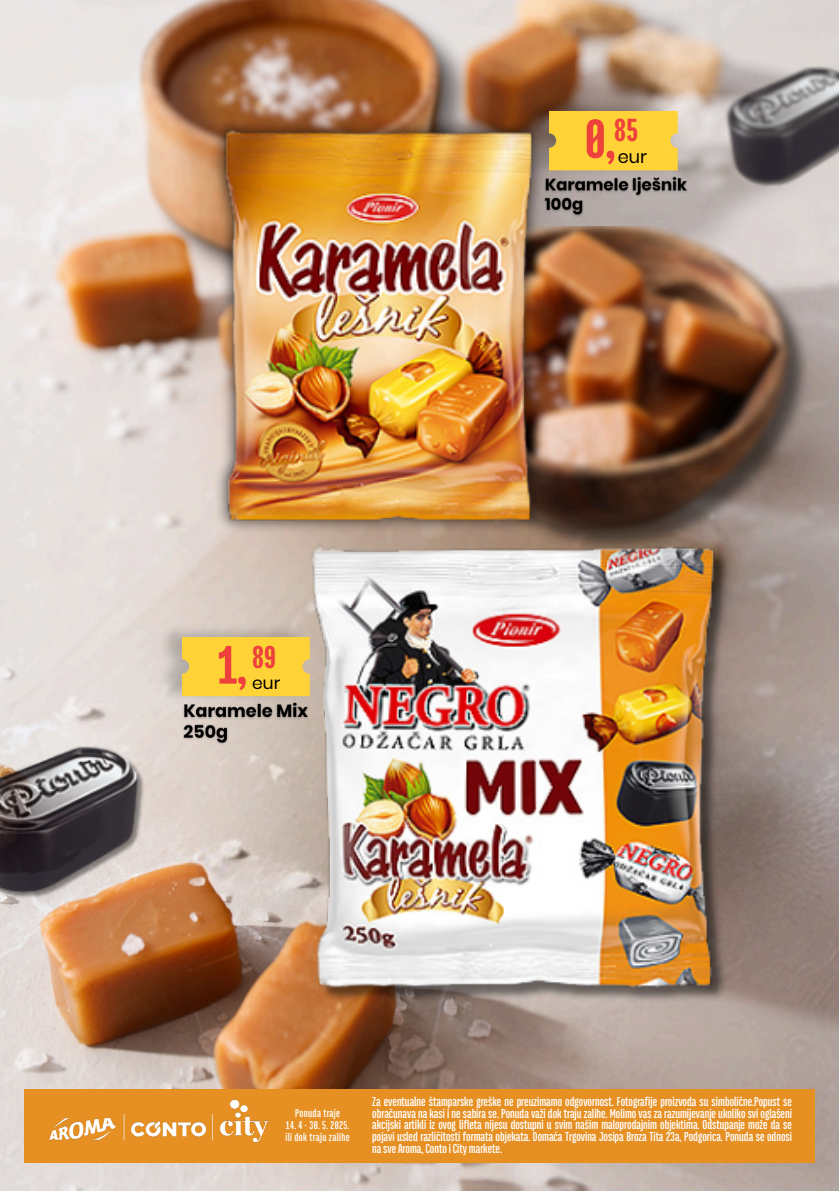
<style>
.page{position:relative;width:839px;height:1191px;background:#fff}
.page>*{position:absolute;margin:0;border:0;box-sizing:border-box;transform-origin:0 0}
.t1{font:900 59.4px "Titular Alt";color:#ef413c}
.t2{font:900 59px "Titular Alt";color:#ef413c}
.t3{font:900 34.6px "Titular Alt";color:#ef413c}
.t4{font:900 34.4px "Titular Alt";color:#ef413c}
.t5{font:17.8px "Poppins";color:#000}
.t6{font:17.2px "Poppins";color:#000}
.t7{font:700 14px/11.6px "Titular";color:#fff;text-align:justify}
.t8{font:700 12.2px "Titular";letter-spacing:.03em;color:#fff}
</style>
<div class="page">
<img style="left:0;top:0;width:838px;height:1190px">
<div style="left:24px;top:1089px;width:790px;height:74px;background:#e68f22"></div>
<img style="left:49px;top:1099px;width:220px;height:44px">
<img style="left:550px;top:227px;width:264px;height:329px">
<img style="left:550px;top:98px;width:122px;height:74px">
<svg style="left:550px;top:133px;width:127px;height:15px;background:#f8ce3d"></svg>
<img style="left:159px;top:625px;width:138px;height:77px">
<div style="left:182px;top:659px;width:115px;height:15px;background:#ffd337"></div>
<img style="left:0;top:744px;width:160px;height:164px">
<img style="left:550px;top:172px;width:142px;height:50px">
<img style="left:178px;top:697px;width:119px;height:53px">
<img style="left:704px;top:65px;width:134px;height:130px">
<img style="left:112px;top:0;width:370px;height:283px">
<img style="left:136px;top:45px;width:414px;height:548px">
<img style="left:297px;top:511px;width:451px;height:528px">
<p class="t3" style="left:614px;top:113px;width:25px">85</p>
<p class="t1" style="left:585px;top:110px;width:32px">0,</p>
<p class="t5" style="left:617px;top:144px;width:31px">eur</p>
<p class="t2" style="left:218px;top:636px;width:31px">1,</p>
<p class="t4" style="left:252px;top:640px;width:25px">89</p>
<h1 class="t6" style="left:252px;top:671px;width:30px">eur</h1>
<h3 class="t8" style="left:295px;top:1107px;width:47px">Ponuda traje</h3>
<p class="t8" style="left:286px;top:1119px;width:65px">14. 4 - 30. 5. 2025.</p>
<p class="t8" style="left:285px;top:1132px;width:66px">ili dok traju zalihe</p>
<p class="t7" style="left:372px;top:1096px;width:421px">Za eventualne štamparske greške ne preuzimamo odgovornost. Fotografije proizvoda su simbolične.Popust se obračunavanakasi inesabirase.Ponudavažidoktrajuzalihe. Molimovas zarazumijevanjeukolikosvioglašeni akcijski artikli iz ovog lifleta nijesu dostupni u svim našim maloprodajnim objektima. Odstupanje može da se pojavi usled različitosti formata objekata. Domaća Trgovina Josipa Broza Tita 23a, Podgorica. Ponuda se odnosi nasveAroma,ContoiCity markete.</p>
</div>
